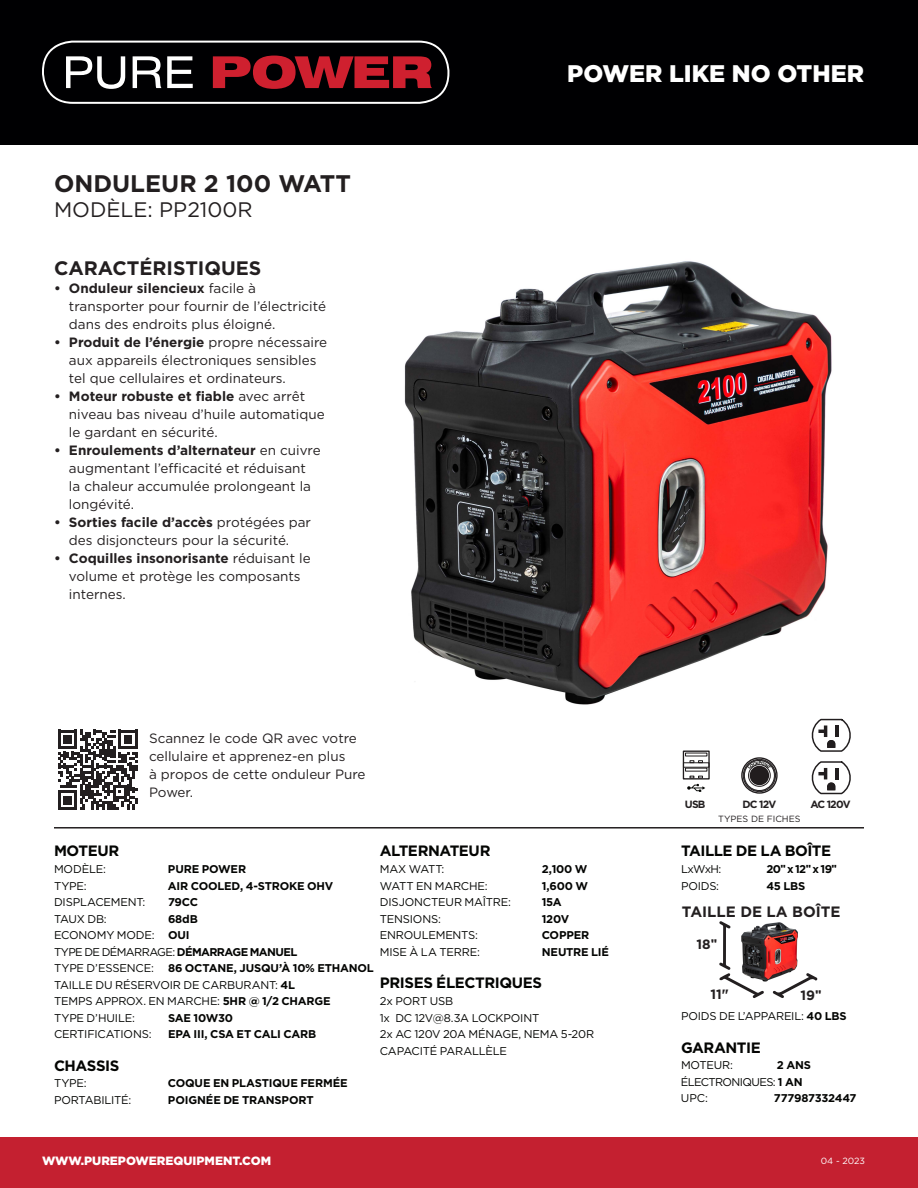
<style>
.page{position:relative;width:918px;height:1188px;background:#fff}
.page>*{position:absolute;margin:0;border:0;box-sizing:border-box;transform-origin:0 0}
.t1{font:900 24px "Gotham";color:#fff}
.t2{font:700 24px "Gotham";color:#231f20}
.t3{font:21px "Gotham";color:#231f20}
.t4{font:700 19.5px "Gotham";color:#231f20}
.t5{font:700 15px "Gotham";letter-spacing:-.03em;color:#040503}
.t6{font:700 15px "Gotham";color:#231f20}
.t7{font:13.5px/18px "Gotham";color:#231f20}
.t8{font:700 13.5px "Gotham";color:#231f20}
.t9{font:900 12px "Gotham";color:#fff}
.t10{font:11.25px/16.5px "Gotham";letter-spacing:-.02em;color:#040503}
.t11{font:700 11.25px "Gotham";letter-spacing:-.015em;color:#040503}
.t12{font:11.25px/16.5px "Gotham";letter-spacing:-.05em;color:#040503}
.t13{font:700 10.5px "Gotham";letter-spacing:-.08em;color:#231f20}
.t14{font:9px "Gotham";color:#231f20}
.t15{font:9px "Gotham";color:#fff}
.s1{font-weight:700}
.s2{font-family:"Arial"}
</style>
<div class="page">
<hr style="left:54px;top:827px;width:810px;height:2px;background:#231f20">
<img style="left:764px;top:922px;width:34px;height:60px">
<svg style="left:719px;top:921px;width:45px;height:77px"></svg>
<svg style="left:773px;top:973px;width:44px;height:25px"></svg>
<svg style="left:58px;top:730px;width:80px;height:80px"></svg>
<svg style="left:811px;top:718px;width:40px;height:34px"></svg>
<svg style="left:811px;top:761px;width:40px;height:34px"></svg>
<div style="left:683px;top:751px;width:27px;height:29px;border:1px solid #211d1e"></div>
<svg style="left:690px;top:776px;width:13px;height:2px"></svg>
<svg style="left:690px;top:760px;width:13px;height:3px"></svg>
<svg style="left:687px;top:784px;width:18px;height:8px"></svg>
<div style="left:0;top:0;width:918px;height:144px;background:#000002"></div>
<div style="left:0;top:1138px;width:918px;height:50px;background:#c42030"></div>
<svg style="left:42px;top:41px;width:407px;height:63px"></svg>
<img style="left:404px;top:261px;width:428px;height:444px">
<svg style="left:741px;top:757px;width:37px;height:37px"></svg>
<h1 class="t2" style="left:54px;top:167px;width:299px">ONDULEUR 2 100 WATT</h1>
<h2 class="t3" style="left:54px;top:197px;width:200px">MODÈLE: PP2100R</h2>
<h3 class="t4" style="left:54px;top:255px;width:209px">CARACTÉRISTIQUES</h3>
<p class="t7" style="left:69px;top:279px;width:259px;text-indent:-15px"><span class="s1">• Onduleur silencieux</span> facile à transporter pour fournir de l’électricité dans des endroits plus éloigné.</p>
<p class="t7" style="left:69px;top:333px;width:260px;text-indent:-15px"><span class="s1">• Produit de l’énergie</span> propre nécessaire aux appareils électroniques sensibles tel que cellulaires et ordinateurs.</p>
<p class="t7" style="left:69px;top:387px;width:257px;text-indent:-15px"><span class="s1">• Moteur robuste et fiable</span> avec arrêt niveau bas niveau d’huile automatique le gardant en sécurité.</p>
<p class="t7" style="left:69px;top:441px;width:253px;text-indent:-15px"><span class="s1">• Enroulements d’alternateur</span> en cuivre augmentant l’efficacité et réduisant<br>la chaleur accumulée prolongeant la longévité.</p>
<p class="t7" style="left:54px;top:513px;width:259px;text-align:center"><span class="s1">• Sorties facile d’accès</span> protégées par des disjoncteurs pour la sécurité.</p>
<p class="t7" style="left:69px;top:549px;width:243px;text-indent:-15px"><span class="s1">• Coquilles insonorisante</span> réduisant le volume et protège les composants internes.</p>
<p class="t7" style="left:149px;top:729px;width:218px">Scannez le code QR avec votre cellulaire et apprenez-en plus<br>à propos de cette onduleur Pure<br>Power.</p>
<h1 class="t1" style="left:567px;top:57px;width:298px">POWER LIKE NO OTHER</h1>
<p class="t13" style="left:685px;top:797px;width:22px">USB</p>
<p class="t13" style="left:743px;top:797px;width:35px">DC 12V</p>
<p class="t13" style="left:811px;top:797px;width:42px">AC 120V</p>
<p class="t14" style="left:718px;top:813px;width:84px">TYPES DE FICHES</p>
<p class="t5" style="left:54px;top:841px;width:67px">MOTEUR</p>
<p class="t10" style="left:54px;top:861px;width:53px">MODÈLE:</p>
<p class="t11" style="left:168px;top:862px;width:80px">PURE POWER</p>
<p class="t10" style="left:54px;top:877px;width:34px">TYPE:</p>
<p class="t11" style="left:168px;top:878px;width:167px">AIR COOLED, 4-STROKE OHV</p>
<p class="t10" style="left:54px;top:894px;width:93px">DISPLACEMENT:</p>
<p class="t11" style="left:168px;top:895px;width:32px">79CC</p>
<p class="t10" style="left:54px;top:910px;width:54px">TAUX DB:</p>
<p class="t5" style="left:380px;top:841px;width:112px">ALTERNATEUR</p>
<p class="t10" style="left:380px;top:861px;width:66px">MAX WATT:</p>
<p class="t11" style="left:542px;top:862px;width:47px">2,100 W</p>
<p class="t10" style="left:380px;top:877px;width:109px">WATT EN MARCHE:</p>
<p class="t11" style="left:542px;top:878px;width:48px">1,600 W</p>
<p class="t10" style="left:380px;top:894px;width:133px">DISJONCTEUR MAÎTRE:</p>
<p class="t11" style="left:542px;top:895px;width:22px">15A</p>
<p class="t10" style="left:380px;top:910px;width:63px">TENSIONS:</p>
<p class="t11" style="left:542px;top:911px;width:29px">120V</p>
<p class="t10" style="left:380px;top:927px;width:100px">ENROULEMENTS:</p>
<p class="t11" style="left:542px;top:928px;width:49px">COPPER</p>
<p class="t10" style="left:380px;top:943px;width:102px">MISE À LA TERRE:</p>
<p class="t11" style="left:542px;top:944px;width:69px">NEUTRE LIÉ</p>
<p class="t5" style="left:380px;top:973px;width:164px">PRISES ÉLECTRIQUES</p>
<p class="t10" style="left:380px;top:993px;width:216px">2x PORT USB<br>1x DC 12V@8.3A LOCKPOINT<br>2x AC 120V 20A MÉNAGE, NEMA 5-20R<br>CAPACITÉ PARALLÈLE</p>
<p class="t10" style="left:54px;top:910px;width:245px;text-indent:114px"><span class="s1">68dB<br></span>ECONOMY MODE: <span class="s1">OUI<br></span>TYPE DE DÉMARRAGE: <span class="s1">DÉMARRAGE MANUEL<br></span>TYPE D’ESSENCE:</p>
<p class="t10" style="left:54px;top:960px;width:321px;text-indent:114px"><span class="s1">86 OCTANE, JUSQU’À 10% ETHANOL<br></span>TAILLE DU RÉSERVOIR DE CARBURANT: <span class="s1">4L<br></span>TEMPS APPROX. EN MARCHE: <span class="s1">5HR @ 1/2 CHARGE<br></span>TYPE D’HUILE:</p>
<p class="t11" style="left:168px;top:1010px;width:67px">SAE 10W30</p>
<p class="t10" style="left:54px;top:1026px;width:99px">CERTIFICATIONS:</p>
<p class="t11" style="left:168px;top:1027px;width:150px">EPA III, CSA ET CALI CARB</p>
<p class="t5" style="left:54px;top:1056px;width:67px">CHASSIS</p>
<p class="t10" style="left:54px;top:1075px;width:34px">TYPE:</p>
<p class="t11" style="left:168px;top:1076px;width:181px">COQUE EN PLASTIQUE FERMÉE</p>
<p class="t10" style="left:54px;top:1092px;width:79px">PORTABILITÉ:</p>
<p class="t11" style="left:168px;top:1093px;width:147px">POIGNÉE DE TRANSPORT</p>
<p class="t9" style="left:42px;top:1152px;width:231px">WWW.PUREPOWEREQUIPMENT.COM</p>
<p class="t5" style="left:681px;top:841px;width:152px">TAILLE DE LA BOÎTE</p>
<p class="t10" style="left:681px;top:861px;width:42px">LxWxH:</p>
<p class="t11" style="left:766px;top:862px;width:72px">20<span class="s2">"</span> x 12<span class="s2">"</span> x 19<span class="s2">"</span></p>
<p class="t10" style="left:681px;top:877px;width:40px">POIDS:</p>
<p class="t11" style="left:766px;top:878px;width:40px">45 LBS</p>
<p class="t6" style="left:682px;top:902px;width:160px">TAILLE DE LA BOÎTE</p>
<p class="t8" style="left:696px;top:935px;width:22px">18<span class="s2">"</span></p>
<p class="t8" style="left:711px;top:985px;width:20px">11"</p>
<p class="t8" style="left:801px;top:986px;width:23px">19<span class="s2">"</span></p>
<p class="t10" style="left:681px;top:1008px;width:167px">POIDS DE L’APPAREIL: <span class="s1">40 LBS</span></p>
<p class="t5" style="left:681px;top:1038px;width:81px">GARANTIE</p>
<p class="t10" style="left:681px;top:1057px;width:54px">MOTEUR:</p>
<p class="t12" style="left:681px;top:1057px;width:132px;text-indent:96px"><span class="s1">2 ANS<br></span>ÉLECTRONIQUES: <span class="s1">1 AN<br></span>UPC:</p>
<p class="t11" style="left:774px;top:1091px;width:84px">777987332447</p>
<p class="t15" style="left:821px;top:1155px;width:46px">04 - 2023</p>
</div>
